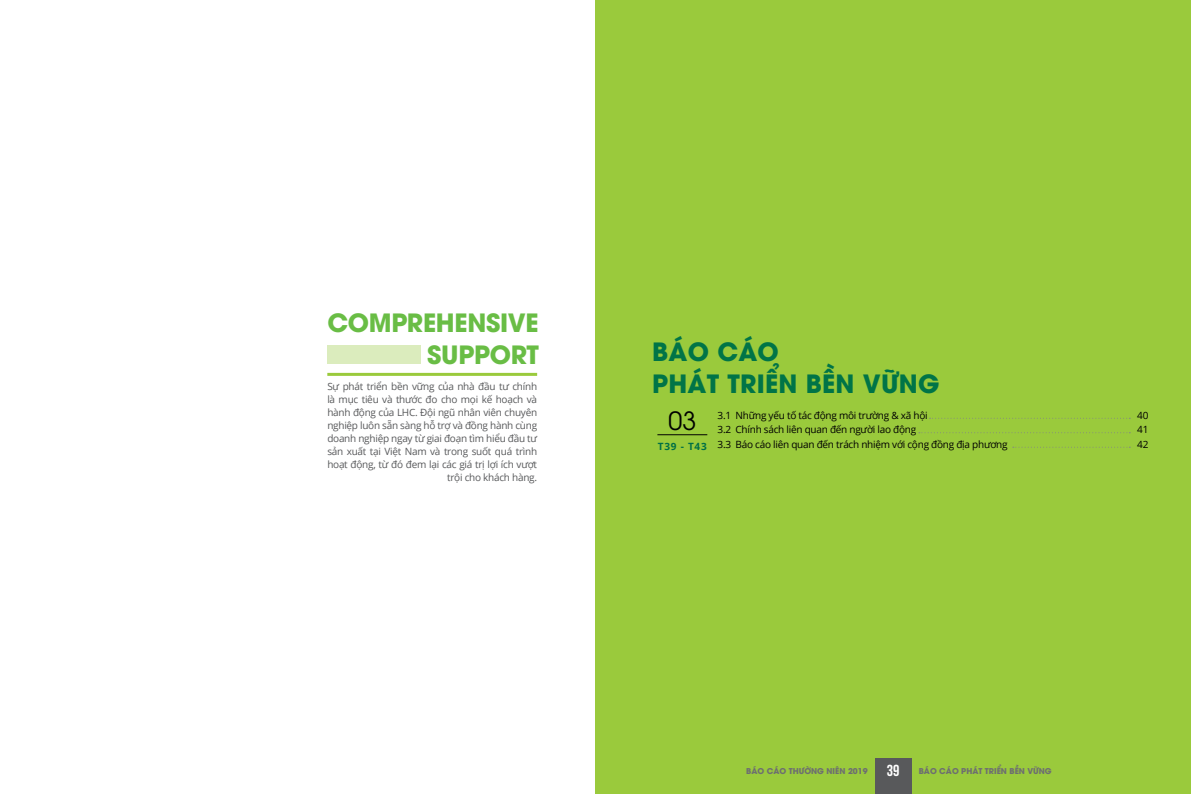
<style>
.page{position:relative;width:1191px;height:794px;background:#fff}
.page>*{position:absolute;margin:0;border:0;box-sizing:border-box;transform-origin:0 0}
.t1{font:700 25px/32px "UTM Avo";letter-spacing:.01em;color:#007447}
.t2{font:700 25px/32px "UTM Avo";letter-spacing:-.01em;color:#69bd45;text-align:right}
.t3{font:25px "UTM Avo";color:#000}
.t4{font:10px/13px "Open Sans";letter-spacing:-.025em;color:#58595b;text-align:right}
.t5{font:10px/14.5px "Open Sans";letter-spacing:-.025em;color:#000;text-align:justify}
.t6{font:700 8px "UTM Avo";color:#6d6e71}
.s1{font-weight:700;color:#006f45}
.s2{font-family:"UTM Bebas";font-weight:400;font-size:16px;color:#fff}
</style>
<div class="page">
<div style="left:595px;top:0;width:596px;height:794px;background:#9aca3c"></div>
<div style="left:874px;top:758px;width:37px;height:36px;background:#58595b"></div>
<div style="left:327px;top:345px;width:94px;height:18px;background:#dbecbd"></div>
<hr style="left:327px;top:373px;width:210px;height:3px;background:#9aca3c">
<hr style="left:657px;top:434px;width:50px;height:1px;background:#000">
<svg style="left:929px;top:418px;width:201px;height:1px"></svg>
<svg style="left:919px;top:432px;width:211px;height:1px"></svg>
<svg style="left:1012px;top:447px;width:118px;height:1px"></svg>
<h1 class="t2" style="left:327px;top:304px;width:213px">COMPREHENSIVE<br>SUPPORT</h1>
<p class="t4" style="left:327px;top:379px;width:211px">Sự phát triển bền vững của nhà đầu tư chính là mục tiêu và thước đo cho mọi kế hoạch và hành động của LHC. Đội ngũ nhân viên chuyên nghiệp luôn sẵn sàng hỗ trợ và đồng hành cùng doanh nghiệp ngay từ giai đoạn tìm hiểu đầu tư sản xuất tại Việt Nam và trong suốt quá trình hoạt động, từ đó đem lại các giá trị lợi ích vượt trội cho khách hàng.</p>
<h1 class="t1" style="left:652px;top:334px;width:289px">BÁO CÁO<br>PHÁT TRIỂN BỀN VỮNG</h1>
<p class="t5" style="left:717px;top:407px;width:212px">3.1 Những yếu tố tác động môi trường &amp; xã hội</p>
<p class="t5" style="left:1137px;top:407px;width:13px">40<br>41<br>42</p>
<h1 class="t3" style="left:668px;top:401px;width:29px">03</h1>
<p class="t5" style="left:658px;top:422px;width:351px;text-indent:60px">3.2 Chính sách liên quan đến người lao động<br><span class="s1">T39 - T43</span> 3.3 Báo cáo liên quan đến trách nhiệm với cộng đồng địa phương</p>
<p class="t6" style="left:746px;top:764px;width:307px">BÁO CÁO THƯỜNG NIÊN 2019 <span class="s2">39</span> BÁO CÁO PHÁT TRIỂN BỀN VỮNG</p>
</div>
